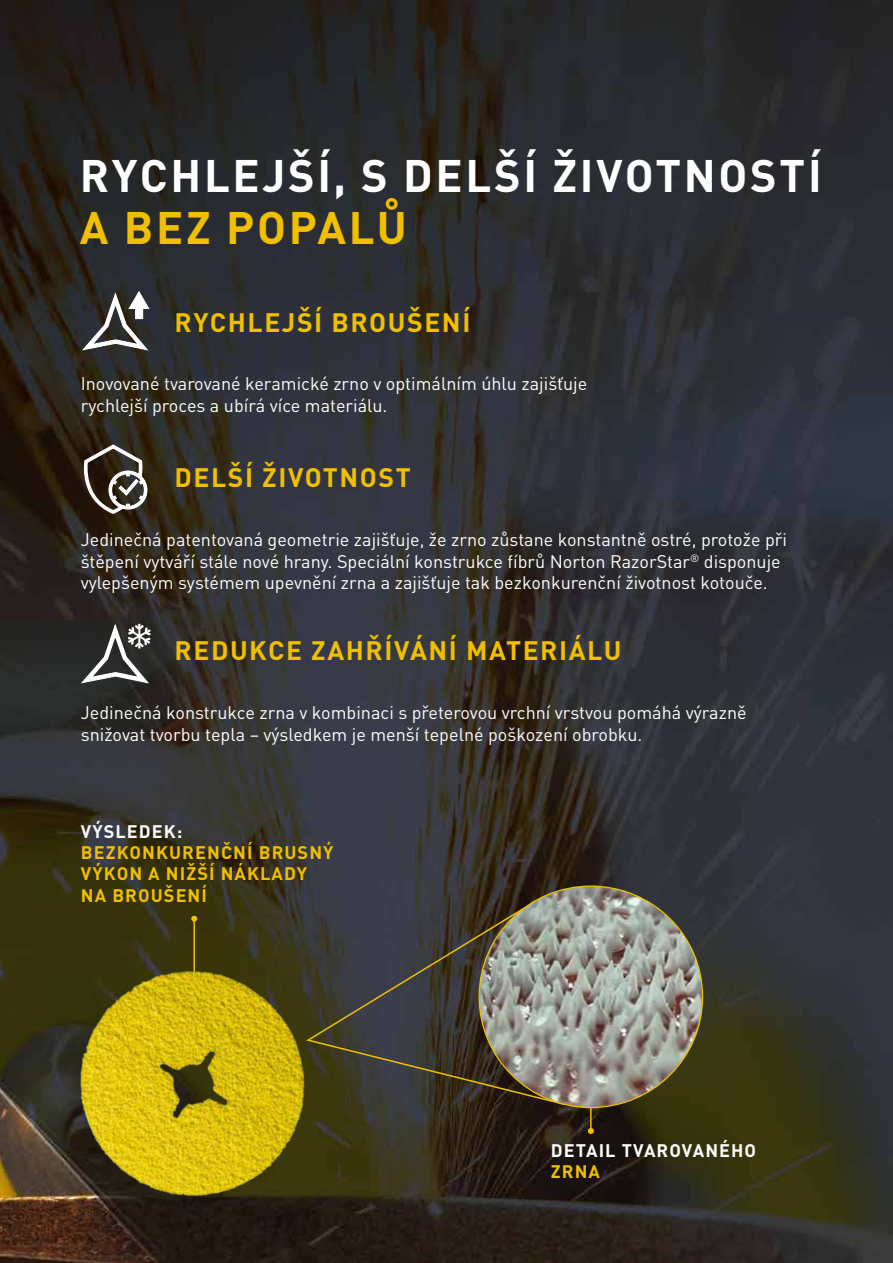
<style>
.page{position:relative;width:893px;height:1263px;background:#fff}
.page>*{position:absolute;margin:0;border:0;box-sizing:border-box;transform-origin:0 0}
.t1{font:700 45px "DIN Pro";letter-spacing:.06em;color:#fff}
.t2{font:700 45px "DIN Pro";letter-spacing:.06em;color:#efbf00}
.t3{font:700 26.4px "DIN Pro";letter-spacing:.06em;color:#efbf00}
.t4{font:18px/21.6px "DIN Pro";color:#fff}
.t5{font:700 18px/21.6px "DIN Pro";letter-spacing:.06em;color:#efbf00}
.t6{font:700 18px "DIN Pro";letter-spacing:.06em;color:#fff}
</style>
<div class="page">
<img style="left:0;top:0;width:893px;height:1263px">
<svg style="left:83px;top:444px;width:65px;height:71px"></svg>
<svg style="left:79px;top:622px;width:72px;height:62px"></svg>
<svg style="left:80px;top:290px;width:70px;height:61px"></svg>
<hr style="left:193px;top:919px;width:2px;height:60px;background:#efbf00">
<svg style="left:191px;top:916px;width:6px;height:6px"></svg>
<hr style="left:590px;top:1083px;width:2px;height:48px;background:#efbf00">
<svg style="left:588px;top:1128px;width:6px;height:6px"></svg>
<img style="left:63px;top:952px;width:263px;height:255px">
<svg style="left:304px;top:906px;width:175px;height:200px;background:#3c3a33"></svg>
<img style="left:479px;top:886px;width:223px;height:221px">
<h1 class="t1" style="left:80px;top:145px;width:743px">RYCHLEJŠÍ, S DELŠÍ ŽIVOTNOSTÍ</h1>
<h1 class="t2" style="left:80px;top:197px;width:329px">A BEZ POPALŮ</h1>
<h2 class="t3" style="left:175px;top:304px;width:297px">RYCHLEJŠÍ BROUŠENÍ</h2>
<p class="t4" style="left:81px;top:372px;width:508px">Inovované tvarované keramické zrno v optimálním úhlu zajišťuje rychlejší proces a ubírá více materiálu.</p>
<h2 class="t3" style="left:175px;top:460px;width:238px">DELŠÍ ŽIVOTNOST</h2>
<p class="t4" style="left:81px;top:528px;width:708px">Jedinečná patentovaná geometrie zajišťuje, že zrno zůstane konstantně ostré, protože při štěpení vytváří stále nové hrany. Speciální konstrukce fíbrů Norton RazorStar<sup>®</sup> disponuje vylepšeným systémem upevnění zrna a zajišťuje tak bezkonkurenční životnost kotouče.</p>
<h2 class="t3" style="left:175px;top:633px;width:448px">REDUKCE ZAHŘÍVÁNÍ MATERIÁLU</h2>
<p class="t4" style="left:81px;top:701px;width:667px">Jedinečná konstrukce zrna v kombinaci s přeterovou vrchní vrstvou pomáhá výrazně snižovat tvorbu tepla – výsledkem je menší tepelné poškození obrobku.</p>
<p class="t6" style="left:81px;top:819px;width:103px">VÝSLEDEK:</p>
<p class="t5" style="left:81px;top:841px;width:254px">BEZKONKURENČNÍ BRUSNÝ<br>VÝKON A NIŽŠÍ NÁKLADY<br>NA BROUŠENÍ</p>
<p class="t6" style="left:551px;top:1138px;width:207px">DETAIL TVAROVANÉHO</p>
<p class="t5" style="left:551px;top:1159px;width:51px">ZRNA</p>
</div>
